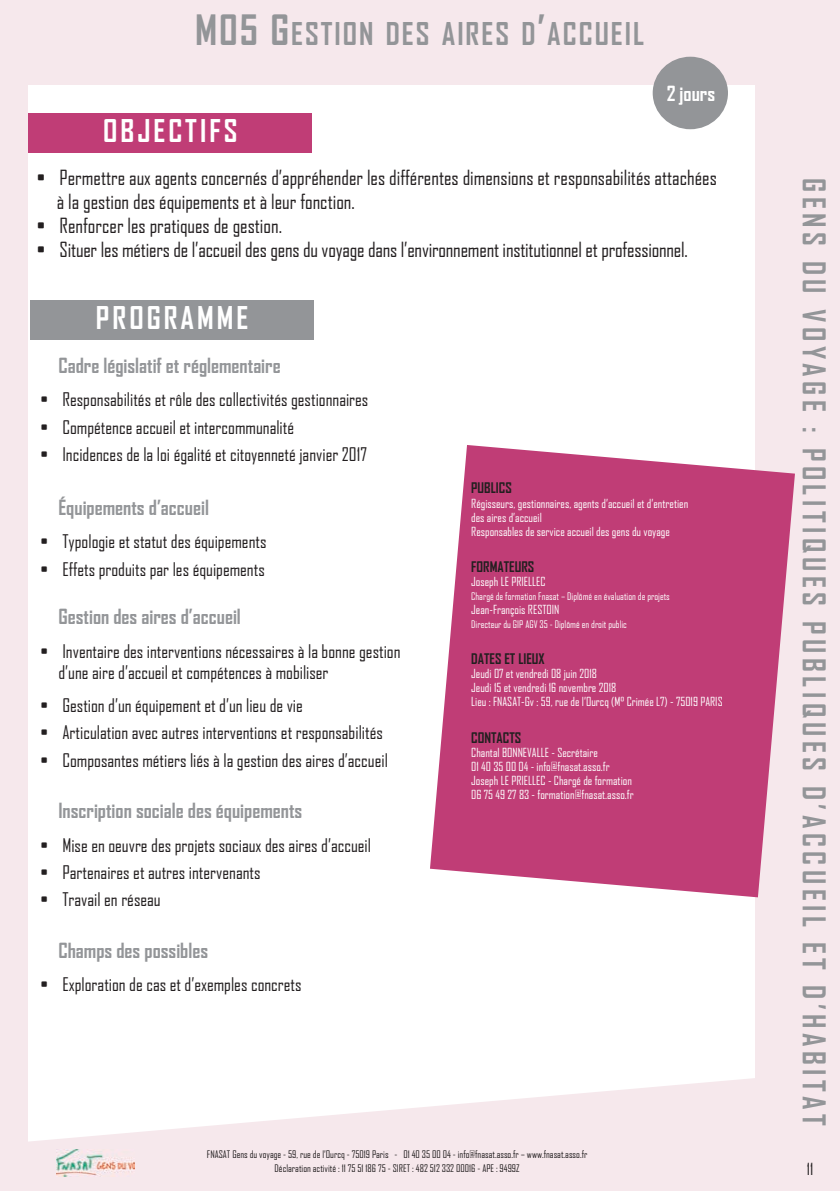
<style>
.page{position:relative;width:840px;height:1191px;background:#fff}
.page>*{position:absolute;margin:0;border:0;box-sizing:border-box;transform-origin:0 0}
.t1{font:700 30px "Agency FB";letter-spacing:.15em;color:#939598}
.t2{font:700 30px "Agency FB";letter-spacing:.065em;color:#939598}
.t3{font:700 30px "Agency FB";letter-spacing:.1em;color:#fff}
.t4{font:20px/24px "Agency FB";color:#231f20}
.t5{font:700 20px "Agency FB";color:#939598}
.t6{font:700 20px "Agency FB";color:#fff}
.t7{font:18px/21.6px "Agency FB";color:#231f20}
.t8{font:16px "Agency FB";color:#231f20}
.t9{font:700 14px "Agency FB";color:#231f20}
.t10{font:12px/14px "Agency FB";color:#fff}
.t11{font:10px/13.6px "Agency FB";color:#231f20;text-align:center}
.t12{font:10px "Agency FB";color:#fff}
.s1{font-size:40px}
</style>
<div class="page">
<svg style="left:32px;top:1078px;width:722px;height:113px;fill:#f6e8ec"></svg>
<div style="left:754px;top:85px;width:85px;height:1106px;background:#f6e8ec"></div>
<svg style="left:28px;top:1141px;width:4px;height:50px"></svg>
<div style="left:28px;top:113px;width:284px;height:40px;background:#c03d76"></div>
<div style="left:30px;top:300px;width:284px;height:40px;background:#939598"></div>
<svg style="left:430px;top:445px;width:364px;height:452px;fill:#c03d76"></svg>
<div style="left:471px;top:481px;width:282px;height:383px;background:#c03d76"></div>
<div style="left:0;top:0;width:839px;height:85px;background:#f6e8ec"></div>
<div style="left:652px;top:57px;width:75px;height:72px;background:#939598;border-radius:50%"></div>
<img style="left:56px;top:1149px;width:78px;height:27px">
<div style="left:0;top:85px;width:28px;height:1106px;background:#f6e8ec"></div>
<h1 class="t2" style="left:195px;top:15px;width:450px"><span class="s1">M05 G</span>ESTION DES AIRES D<span class="s1">’</span>ACCUEIL</h1>
<p class="t6" style="left:666px;top:81px;width:50px">2 jours</p>
<h1 class="t3" style="left:103px;top:112px;width:136px">OBJECTIFS</h1>
<p class="t4" style="left:57px;top:166px;width:661px;text-indent:-20px">• Permettre aux agents concernés d’appréhender les différentes dimensions et responsabilités attachées à la gestion des équipements et à leur fonction.</p>
<p class="t4" style="left:37px;top:214px;width:247px">• Renforcer les pratiques de gestion.</p>
<p class="t4" style="left:37px;top:238px;width:652px">• Situer les métiers de l’accueil des gens du voyage dans l’environnement institutionnel et professionnel.</p>
<h1 class="t3" style="left:96px;top:299px;width:154px">PROGRAMME</h1>
<p class="t5" style="left:58px;top:353px;width:224px">Cadre législatif et réglementaire</p>
<p class="t7" style="left:40px;top:388px;width:329px">• Responsabilités et rôle des collectivités gestionnaires</p>
<p class="t7" style="left:40px;top:416px;width:255px">• Compétence accueil et intercommunalité</p>
<p class="t7" style="left:40px;top:443px;width:328px">• Incidences de la loi égalité et citoyenneté janvier 2017</p>
<p class="t5" style="left:58px;top:495px;width:152px">Équipements d’accueil</p>
<p class="t7" style="left:40px;top:530px;width:227px">• Typologie et statut des équipements</p>
<p class="t7" style="left:40px;top:558px;width:226px">• Effets produits par les équipements</p>
<p class="t5" style="left:58px;top:604px;width:184px">Gestion des aires d’accueil</p>
<p class="t7" style="left:58px;top:640px;width:343px;text-indent:-18px">• Inventaire des interventions nécessaires à la bonne gestion d’une aire d’accueil et compétences à mobiliser</p>
<p class="t7" style="left:40px;top:694px;width:264px">• Gestion d’un équipement et d’un lieu de vie</p>
<p class="t7" style="left:40px;top:721px;width:344px">• Articulation avec autres interventions et responsabilités</p>
<p class="t7" style="left:40px;top:749px;width:349px">• Composantes métiers liés à la gestion des aires d’accueil</p>
<p class="t5" style="left:58px;top:798px;width:245px">Inscription sociale des équipements</p>
<p class="t7" style="left:40px;top:834px;width:332px">• Mise en oeuvre des projets sociaux des aires d’accueil</p>
<p class="t7" style="left:40px;top:861px;width:221px">• Partenaires et autres intervenants</p>
<p class="t7" style="left:40px;top:888px;width:122px">• Travail en réseau</p>
<p class="t5" style="left:58px;top:937px;width:151px">Champs des possibles</p>
<p class="t7" style="left:40px;top:973px;width:263px">• Exploration de cas et d’exemples concrets</p>
<p class="t9" style="left:471px;top:479px;width:42px">PUBLICS</p>
<p class="t10" style="left:471px;top:496px;width:218px">Régisseurs, gestionnaires, agents d’accueil et d’entretien des aires d’accueil<br>Responsables de service accueil des gens du voyage</p>
<p class="t9" style="left:471px;top:558px;width:64px">FORMATEURS</p>
<p class="t10" style="left:471px;top:574px;width:76px">Joseph LE PRIELLEC</p>
<p class="t12" style="left:471px;top:590px;width:200px">Chargé de formation Fnasat – Diplômé en évaluation de projets</p>
<p class="t10" style="left:471px;top:602px;width:90px">Jean-François RESTOIN</p>
<p class="t12" style="left:471px;top:618px;width:157px">Directeur du GIP AGV 35 - Diplômé en droit public</p>
<p class="t9" style="left:471px;top:650px;width:75px">DATES ET LIEUX</p>
<p class="t10" style="left:471px;top:666px;width:253px">Jeudi 07 et vendredi 08 juin 2018<br>Jeudi 15 et vendredi 16 novembre 2018<br>Lieu : FNASAT-Gv : 59, rue de l’Ourcq (M° Crimée L7) - 75019 PARIS</p>
<p class="t9" style="left:471px;top:728px;width:52px">CONTACTS</p>
<p class="t10" style="left:471px;top:745px;width:164px">Chantal BONNEVALLE - Secrétaire<br>01 40 35 00 04 - info@fnasat.asso.fr Joseph LE PRIELLEC - Chargé de formation 06 75 49 27 83 - formation@fnasat.asso.fr</p>
<p class="t11" style="left:207px;top:1147px;width:381px">FNASAT Gens du voyage - 59, rue de l’Ourcq - 75019 Paris - 01 40 35 00 04 - info@fnasat.asso.fr – www.fnasat.asso.fr<br>Déclaration activité : 11 75 51 186 75 - SIRET : 482 512 332 00016 - APE : 9499Z</p>
<h1 class="t1" style="left:832px;top:178px;width:949px;rotate:90deg">GENS DU VOYAGE : POLITIQUES PUBLIQUES D’ACCUEIL ET D’HABITAT</h1>
<p class="t8" style="left:806px;top:1159px;width:8px">11</p>
</div>
